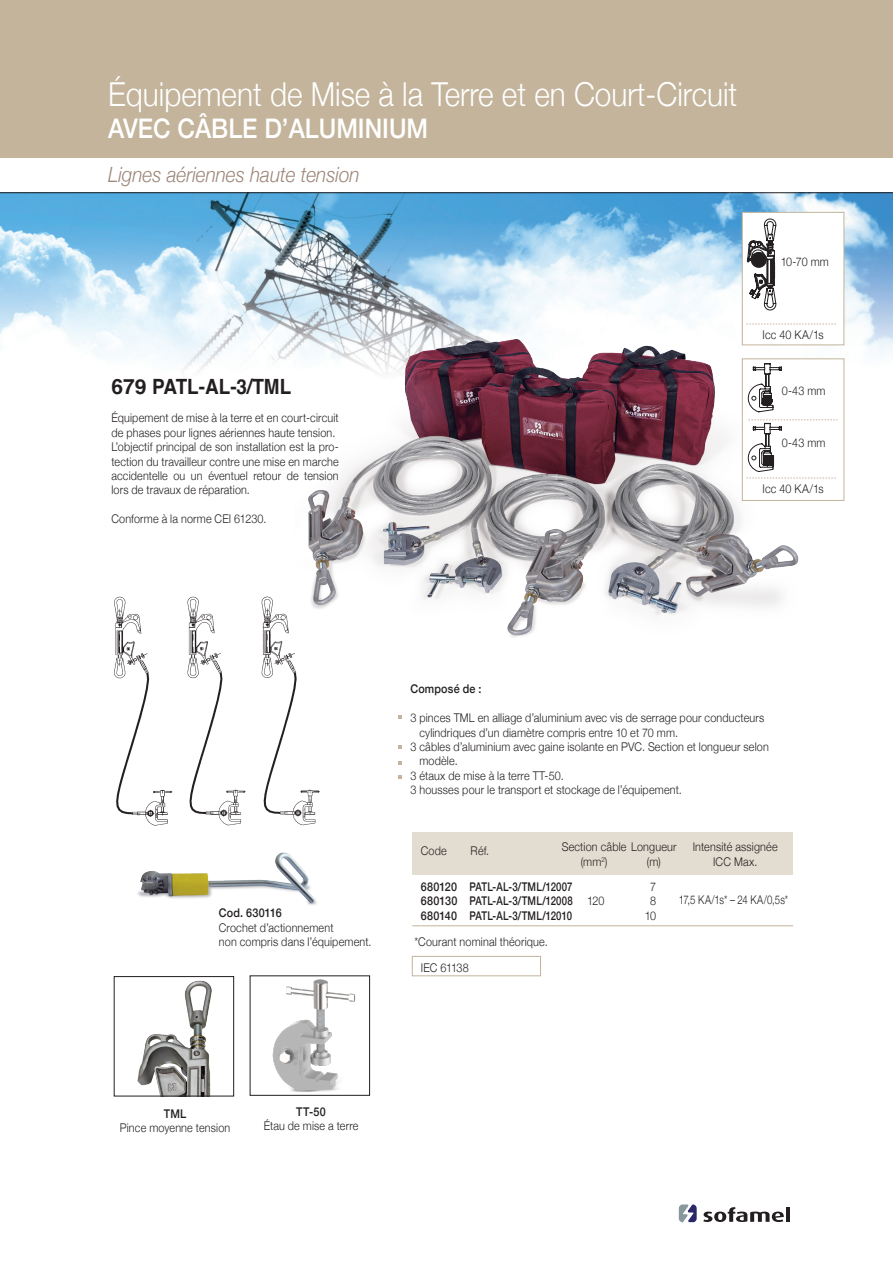
<style>
.page{position:relative;width:893px;height:1263px;background:#fff}
.page>*{position:absolute;margin:0;border:0;box-sizing:border-box;transform-origin:0 0}
.t1{font:300 33px "Helvetica Neue";color:#fff;scale:.9 1}
.t2{font:500 27px "Helvetica Neue";color:#fff;scale:.9 1}
.t3{font:italic 300 21px "Helvetica Neue";color:#9b8679;scale:.9 1}
.t4{font:700 21px "Helvetica";color:#231f20}
.t5{font:300 12px/14.4px "Helvetica Neue";letter-spacing:.015em;color:#231f20;scale:.9 1}
.t6{font:500 12px "Helvetica Neue";letter-spacing:.015em;color:#231f20;scale:.8 1}
.t7{font:500 12px/14.4px "Helvetica Neue";letter-spacing:.015em;color:#231f20;scale:.9 1}
.t8{font:300 12px "Helvetica Neue";letter-spacing:-.015em;color:#231f20;scale:.8 1}
.t9{font:300 12px "Helvetica Neue";letter-spacing:-.01em;color:#231f20;scale:.9 1}
</style>
<div class="page">
<div style="left:0;top:0;width:893px;height:158px;background:#c3b49b"></div>
<img style="left:0;top:193px;width:893px;height:255px">
<hr style="left:0;top:192px;width:893px;height:1px;background:#231f20">
<div style="left:412px;top:832px;width:381px;height:42px;background:#e3dcd0"></div>
<hr style="left:412px;top:925px;width:381px;height:1px;background:#c3b49b">
<div style="left:412px;top:956px;width:129px;height:20px;border:1px solid #c3b49b"></div>
<svg style="left:703px;top:1207px;width:81px;height:15px"></svg>
<hr style="left:786px;top:1207px;width:4px;height:15px;background:#231f20">
<svg style="left:679px;top:1204px;width:18px;height:18px"></svg>
<svg style="left:398px;top:761px;width:4px;height:4px"></svg>
<svg style="left:398px;top:715px;width:4px;height:4px"></svg>
<svg style="left:398px;top:775px;width:4px;height:4px"></svg>
<svg style="left:398px;top:745px;width:4px;height:4px"></svg>
<img style="left:137px;top:852px;width:180px;height:53px">
<img style="left:294px;top:331px;width:523px;height:306px">
<img style="left:114px;top:583px;width:215px;height:243px">
<img style="left:272px;top:979px;width:84px;height:113px">
<div style="left:250px;top:975px;width:120px;height:121px;border:1px solid #231f20"></div>
<img style="left:137px;top:980px;width:75px;height:114px">
<div style="left:114px;top:976px;width:120px;height:120px;border:1px solid #231f20"></div>
<div style="left:742px;top:212px;width:102px;height:133px;background:#fff;border:1px solid #c3b49b"></div>
<svg style="left:747px;top:219px;width:29px;height:91px"></svg>
<div style="left:742px;top:358px;width:102px;height:143px;background:#fff;border:1px solid #c3b49b"></div>
<svg style="left:748px;top:363px;width:90px;height:109px"></svg>
<svg style="left:746px;top:478px;width:90px;height:1px"></svg>
<svg style="left:746px;top:324px;width:90px;height:1px"></svg>
<p class="t1" style="left:108px;top:67px;width:700px">Équipement de Mise à la Terre et en Court-Circuit</p>
<p class="t2" style="left:108px;top:107px;width:357px">AVEC CÂBLE D’ALUMINIUM</p>
<p class="t3" style="left:108px;top:157px;width:281px">Lignes aériennes haute tension</p>
<p class="t4" style="left:111px;top:373px;width:181px">679 PATL-AL-3/TML</p>
<p class="t5" style="left:111px;top:410px;width:254px">Équipement de mise à la terre et en court-circuit de phases pour lignes aériennes haute tension.</p>
<p class="t5" style="left:111px;top:439px;width:254px">L’objectif principal de son installation est la pro&shy;tection du travailleur contre une mise en marche</p>
<p class="t5" style="left:111px;top:468px;width:254px">accidentelle ou un éventuel retour de tension lors de travaux de réparation.</p>
<p class="t5" style="left:111px;top:511px;width:174px">Conforme à la norme CEI 61230.</p>
<p class="t5" style="left:781px;top:253px;width:55px">10-70 mm</p>
<p class="t5" style="left:762px;top:327px;width:69px">Icc 40 KA/1s</p>
<p class="t5" style="left:782px;top:383px;width:50px">0-43 mm</p>
<p class="t5" style="left:782px;top:435px;width:50px">0-43 mm</p>
<p class="t5" style="left:762px;top:481px;width:69px">Icc 40 KA/1s</p>
<p class="t7" style="left:219px;top:905px;width:71px">Cod. 630116</p>
<p class="t5" style="left:219px;top:919px;width:129px">Crochet d’actionnement</p>
<p class="t5" style="left:219px;top:934px;width:171px">non compris dans l’équipement.</p>
<p class="t7" style="left:410px;top:681px;width:80px">Composé de :</p>
<p class="t5" style="left:410px;top:710px;width:395px">3 pinces TML en alliage d’aluminium avec vis de serrage pour conducteurs</p>
<p class="t5" style="left:419px;top:724px;width:289px">cylindriques d’un diamètre compris entre 10 et 70 mm.</p>
<p class="t5" style="left:410px;top:739px;width:400px">3 câbles d’aluminium avec gaine isolante en PVC. Section et longueur selon</p>
<p class="t5" style="left:419px;top:753px;width:44px">modèle.</p>
<p class="t5" style="left:410px;top:767px;width:172px">3 étaux de mise à la terre TT-50.</p>
<p class="t5" style="left:410px;top:782px;width:303px">3 housses pour le transport et stockage de l’équipement.</p>
<p class="t5" style="left:421px;top:843px;width:30px">Code</p>
<p class="t7" style="left:421px;top:878px;width:42px">680120<br>680130</p>
<p class="t7" style="left:421px;top:907px;width:42px">680140</p>
<p class="t5" style="left:471px;top:843px;width:22px">Réf.</p>
<p class="t5" style="left:562px;top:838px;width:129px">Section câble Longueur</p>
<p class="t5" style="left:647px;top:853px;width:17px">(m)</p>
<p class="t5" style="left:581px;top:853px;width:31px">(mm<sup>2</sup>)</p>
<p class="t5" style="left:693px;top:838px;width:96px">Intensité assignée</p>
<p class="t5" style="left:713px;top:853px;width:51px">ICC Max.</p>
<p class="t6" style="left:470px;top:877px;width:130px">PATL-AL-3/TML/12007</p>
<p class="t6" style="left:470px;top:891px;width:131px">PATL-AL-3/TML/12008</p>
<p class="t6" style="left:470px;top:906px;width:130px">PATL-AL-3/TML/12010</p>
<p class="t5" style="left:587px;top:893px;width:21px">120</p>
<p class="t5" style="left:650px;top:878px;width:8px">7</p>
<p class="t5" style="left:650px;top:893px;width:8px">8</p>
<p class="t5" style="left:645px;top:907px;width:14px">10</p>
<p class="t8" style="left:679px;top:890px;width:138px">17,5 KA/1s* – 24 KA/0,5s*</p>
<p class="t5" style="left:414px;top:934px;width:150px">*Courant nominal théorique.</p>
<p class="t9" style="left:421px;top:958px;width:55px">IEC 61138</p>
<p class="t7" style="left:164px;top:1105px;width:27px">TML</p>
<p class="t5" style="left:120px;top:1119px;width:124px">Pince moyenne tension</p>
<p class="t7" style="left:296px;top:1103px;width:34px">TT-50</p>
<p class="t5" style="left:264px;top:1117px;width:107px">Étau de mise a terre</p>
</div>
